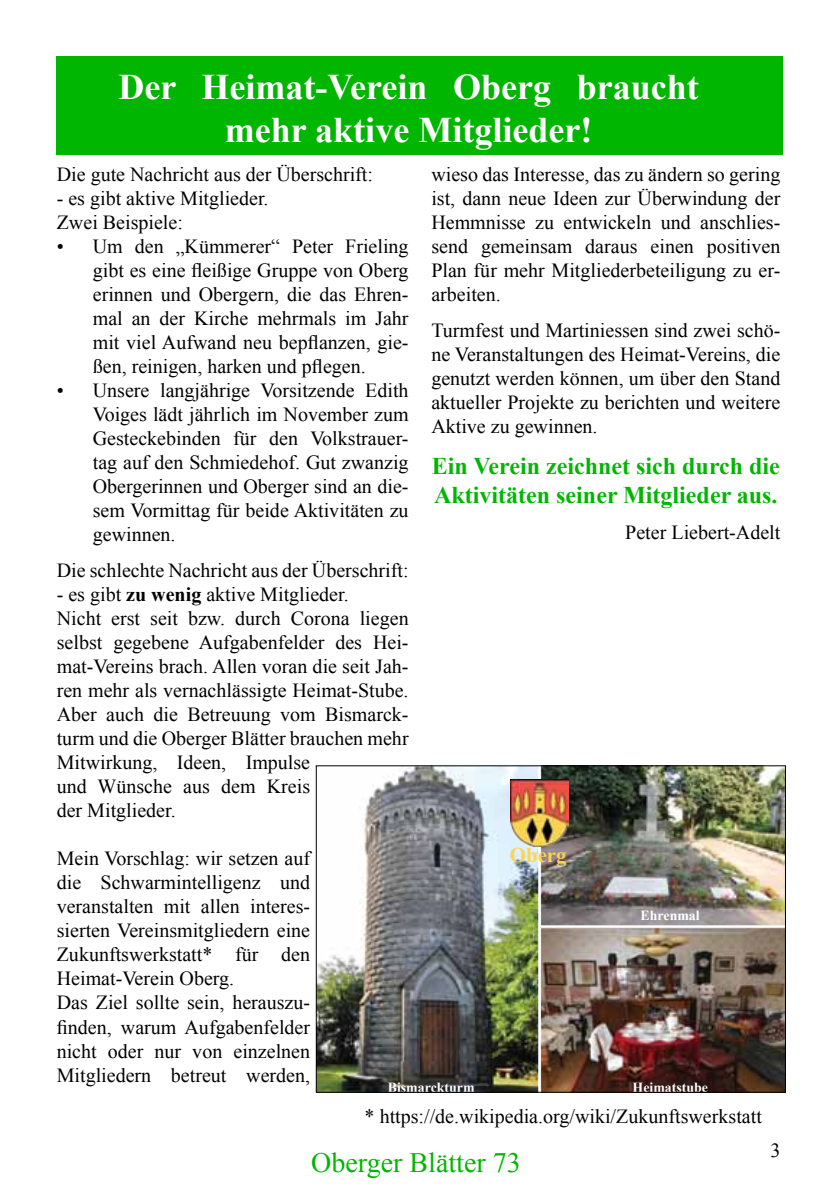
<style>
.page{position:relative;width:840px;height:1191px;background:#fff}
.page>*{position:absolute;margin:0;border:0;box-sizing:border-box;transform-origin:0 0}
.t1{font:700 36px/43.2px "Times New Roman";color:#fff;text-align:center}
.t2{font:28px "Times New Roman";color:#00b600}
.t3{font:700 24px/28.8px "Times New Roman";color:#00b600}
.t4{font:700 20.8px "Times New Roman";color:#fcd44f}
.t5{font:20px/24px "Times New Roman";color:#000;text-align:justify}
.t6{font:700 13.8px "Times New Roman";color:#fff}
.s1{font-weight:700}
</style>
<div class="page">
<div style="left:57px;top:57px;width:725px;height:98px;background:#00b600"></div>
<img style="left:318px;top:767px;width:220px;height:323px">
<img style="left:540px;top:927px;width:243px;height:163px">
<img style="left:540px;top:767px;width:243px;height:159px">
<img style="left:510px;top:779px;width:58px;height:67px">
<div style="left:316px;top:765px;width:469px;height:327px;border:1px solid #000"></div>
<h1 class="t1" style="left:118px;top:64px;width:581px">Der Heimat-Verein Oberg braucht mehr aktive Mitglieder!</h1>
<p class="t5" style="left:57px;top:162px;width:318px">Die gute Nachricht aus der Überschrift:</p>
<p class="t5" style="left:57px;top:186px;width:213px">- es gibt aktive Mitglieder.<br>Zwei Beispiele:</p>
<p class="t5" style="left:93px;top:234px;width:317px;text-indent:-36px">• Um den „Kümmerer“ Peter Frieling gibt es eine fleißige Gruppe von Oberg erinnen und Obergern, die das Ehren&shy;mal an der Kirche mehrmals im Jahr mit viel Aufwand neu bepflanzen, gie&shy;ßen, reinigen, harken und pflegen.</p>
<p class="t5" style="left:93px;top:378px;width:317px;text-indent:-36px">• Unsere langjährige Vorsitzende Edith Voiges lädt jährlich im November zum Gesteckebinden für den Volkstrauer&shy;tag auf den Schmiedehof. Gut zwanzig Obergerinnen und Oberger sind an die&shy;sem Vormittag für beide Aktivitäten zu gewinnen.</p>
<p class="t5" style="left:57px;top:558px;width:353px">Die schlechte Nachricht aus der Überschrift:</p>
<p class="t5" style="left:57px;top:582px;width:353px;text-align:left">- es gibt <span class="s1">zu wenig</span> aktive Mitglieder.<br>Nicht erst seit bzw. durch Corona liegen selbst gegebene Aufgabenfelder des Hei&shy;mat-Vereins brach. Allen voran die seit Jah&shy;ren mehr als vernachlässigte Heimat-Stube.<br>Aber auch die Betreuung vom Bismarck&shy;turm und die Oberger Blätter brauchen mehr Mitwirkung, Ideen, Impulse<br>und Wünsche aus dem Kreis<br>der Mitglieder.</p>
<p class="t5" style="left:57px;top:846px;width:255px;text-align:left">Mein Vorschlag: wir setzen auf die Schwarmintelligenz und veranstalten mit allen interes&shy;sierten Vereinsmitgliedern eine<br>Zukunftswerkstatt* für den<br>Heimat-Verein Oberg.<br>Das Ziel sollte sein, herauszu&shy;finden, warum Aufgabenfelder nicht oder nur von einzelnen<br>Mitgliedern betreut werden,</p>
<p class="t5" style="left:431px;top:162px;width:350px">wieso das Interesse, das zu ändern so gering ist, dann neue Ideen zur Überwindung der Hemmnisse zu entwickeln und anschlies&shy;send gemeinsam daraus einen positiven Plan für mehr Mitgliederbeteiligung zu er&shy;arbeiten.</p>
<p class="t5" style="left:431px;top:318px;width:350px">Turmfest und Martiniessen sind zwei schö&shy;ne Veranstaltungen des Heimat-Vereins, die genutzt werden können, um über den Stand aktueller Projekte zu berichten und weitere Aktive zu gewinnen.</p>
<p class="t3" style="left:431px;top:451px;width:349px">Ein Verein zeichnet sich durch die<br>Aktivitäten seiner Mitglieder aus.</p>
<p class="t5" style="left:625px;top:520px;width:156px">Peter Liebert-Adelt</p>
<p class="t4" style="left:509px;top:840px;width:58px">Oberg</p>
<p class="t6" style="left:640px;top:906px;width:61px">Ehrenmal</p>
<p class="t6" style="left:387px;top:1077px;width:88px">Bismarckturm</p>
<p class="t6" style="left:632px;top:1077px;width:77px">Heimatstube</p>
<p class="t5" style="left:364px;top:1103px;width:398px">* https://de.wikipedia.org/wiki/Zukunftswerkstatt</p>
<h2 class="t2" style="left:311px;top:1143px;width:211px">Oberger Blätter 73</h2>
<p class="t5" style="left:770px;top:1137px;width:11px">3</p>
</div>
